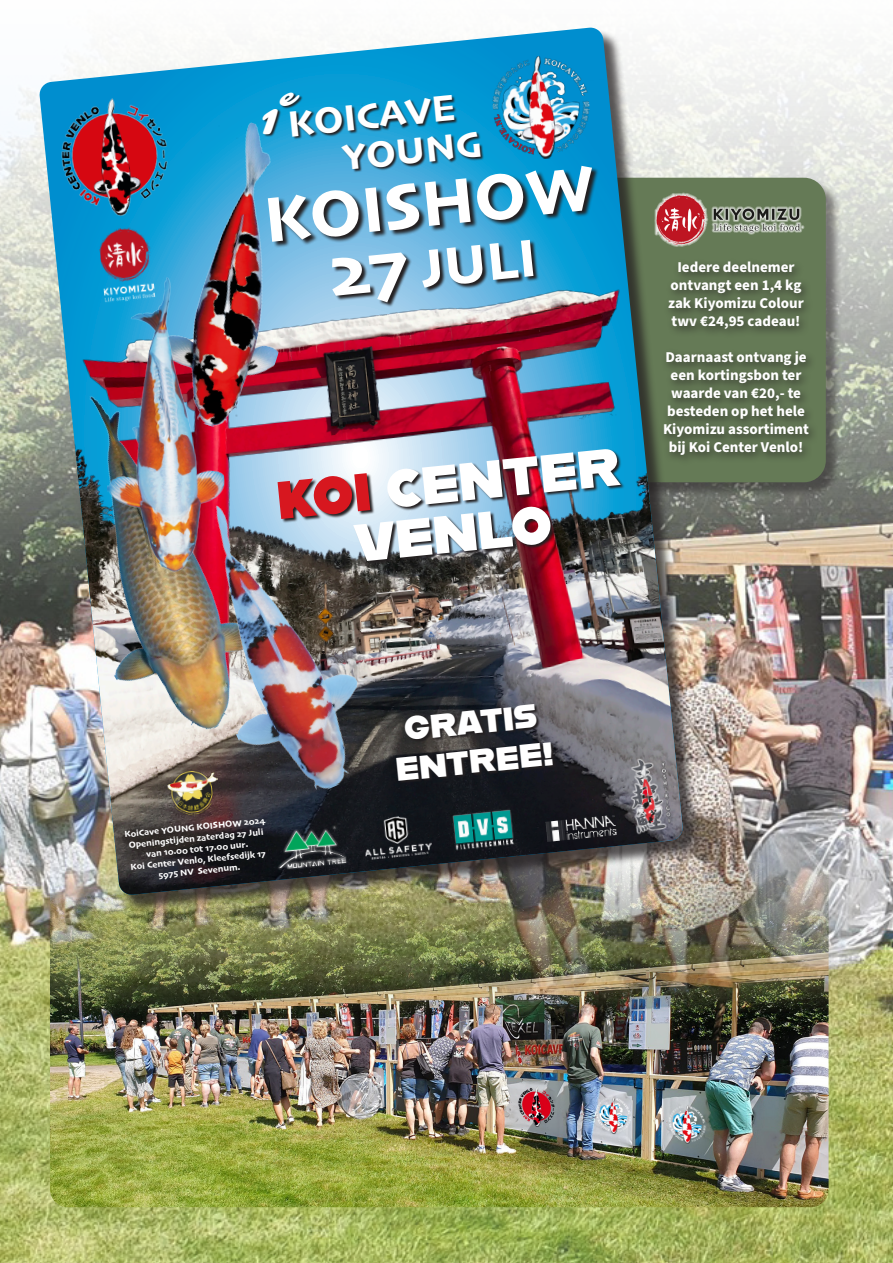
<style>
.page{position:relative;width:893px;height:1263px;background:#fff}
.page>*{position:absolute;margin:0;border:0;box-sizing:border-box;transform-origin:0 0}
.t1{font:66.9px "Skia";color:#fff}
.t2{font:55.5px "Skia";color:#fff}
.t3{font:52.95px/50.1px "Alfarn";color:#fff;text-align:center}
.t4{font:38.25px "Skia";color:#fff}
.t5{font:32.85px/39.3px "Alfarn";color:#fff;text-align:center}
.Body_2{font:700 15px "Source Sans Pro";color:#fff}
.t6{font:9.15px/10.9px "Skia";color:#fff;text-align:center}
.s1{font-size:73.95px}
.s2{color:#d7171f}
</style>
<div class="page">
<img style="left:0;top:27px;width:893px;height:1236px">
<img style="left:50px;top:835px;width:779px;height:372px">
<div style="left:571px;top:179px;width:271px;height:319px;background:#231f20;opacity:.5"></div>
<div style="left:569px;top:178px;width:257px;height:304px;background:#657a56;border-radius:22px"></div>
<div style="left:659px;top:257px;width:161px;height:209px;background:#231f20;opacity:.75"></div>
<img style="left:701px;top:200px;width:104px;height:37px">
<div style="left:42px;top:30px;width:659px;height:883px;background:#231f20;opacity:.75"></div>
<svg style="left:39px;top:28px;width:644px;height:867px"></svg>
<img style="left:44px;top:79px;width:639px;height:816px">
<img style="left:71px;top:385px;width:214px;height:373px">
<img style="left:139px;top:116px;width:204px;height:323px">
<img style="left:90px;top:274px;width:142px;height:303px">
<img style="left:148px;top:483px;width:244px;height:331px">
<img style="left:278px;top:448px;width:353px;height:127px">
<img style="left:98px;top:226px;width:57px;height:77px">
<svg style="left:273px;top:823px;width:76px;height:49px"></svg>
<img style="left:275px;top:826px;width:71px;height:44px">
<img style="left:621px;top:753px;width:59px;height:85px">
<img style="left:362px;top:813px;width:71px;height:47px">
<img style="left:545px;top:815px;width:72px;height:27px">
<img style="left:488px;top:51px;width:106px;height:41px">
<img style="left:166px;top:767px;width:55px;height:51px">
<svg style="left:393px;top:703px;width:164px;height:82px;background:#28272b"></svg>
<img style="left:452px;top:808px;width:64px;height:44px">
<img style="left:50px;top:91px;width:132px;height:132px">
<svg style="left:261px;top:92px;width:343px;height:222px;background:#448fb4"></svg>
<p class="t4" style="left:258px;top:105px;width:197px;rotate:-6deg"><sup>1</sup> KOICAVE</p>
<p class="t4" style="left:340px;top:135px;width:141px;rotate:-6deg">YOUNG</p>
<p class="t1" style="left:260px;top:181px;width:334px;rotate:-6deg">KOISHOW</p>
<p class="t2" style="left:326px;top:246px;width:210px;rotate:-6deg"><span class="s1">27</span> JULI</p>
<p class="t3" style="left:274px;top:474px;width:346px;rotate:-6deg"><span class="s2">KOI</span> CENTER<br>VENLO</p>
<p class="Body_2" style="left:677px;top:257px;width:119px">Iedere deelnemer</p>
<p class="Body_2" style="left:671px;top:275px;width:132px">ontvangt een 1,4 kg</p>
<p class="Body_2" style="left:668px;top:293px;width:137px">zak Kiyomizu Colour</p>
<p class="Body_2" style="left:672px;top:311px;width:130px">twv €24,95 cadeau!</p>
<p class="Body_2" style="left:665px;top:347px;width:143px">Daarnaast ontvang je</p>
<p class="Body_2" style="left:671px;top:365px;width:132px">een kortingsbon ter</p>
<p class="Body_2" style="left:671px;top:383px;width:131px">waarde van €20,- te</p>
<p class="Body_2" style="left:667px;top:401px;width:139px">besteden op het hele</p>
<p class="Body_2" style="left:663px;top:419px;width:148px">Kiyomizu assortiment</p>
<p class="Body_2" style="left:669px;top:437px;width:136px">bij Koi Center Venlo!</p>
<p class="t6" style="left:124px;top:830px;width:143px;rotate:-6deg">KoiCave YOUNG KOISHOW 2024<br>Openingstijden zaterdag 27 Juli van 10.00 tot 17.00 uur.<br>Koi Center Venlo, Kleefsedijk 17<br>5975 NV Sevenum.</p>
<p class="t5" style="left:389px;top:709px;width:160px;rotate:-6deg">GRATIS<br>ENTREE!</p>
</div>
